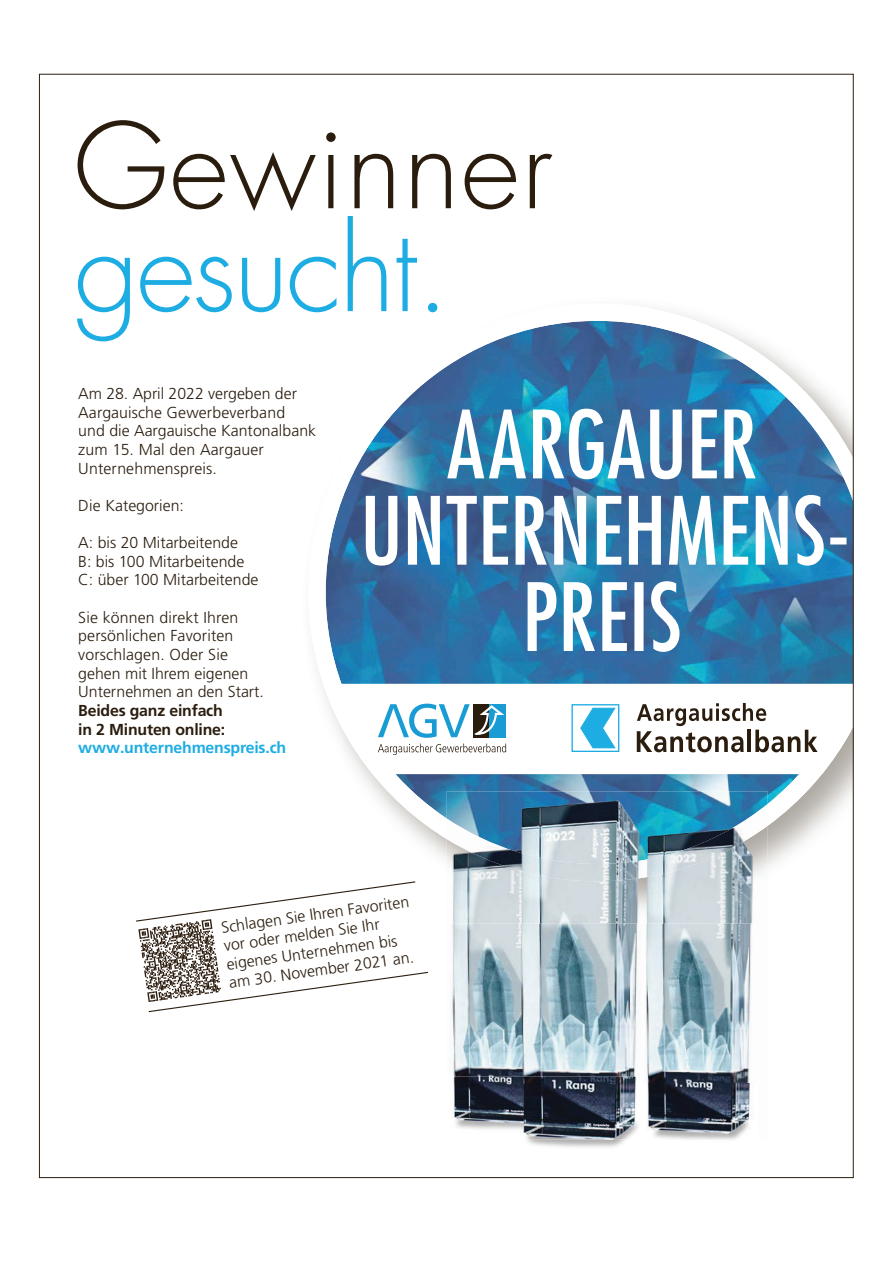
<style>
.page{position:relative;width:893px;height:1263px;background:#fff}
.page>*{position:absolute;margin:0;border:0;box-sizing:border-box;transform-origin:0 0}
.t1{font:300 115.35px "Futura LT Pro";letter-spacing:.01em;color:#2b1d0e}
.t2{font:300 115.35px "Futura LT Pro";letter-spacing:-.02em;color:#1dade3}
.t3{font:300 15.9px/18.6px "Frutiger LT Pro";color:#2b1d0e}
.t4{font:700 15.9px/18.6px "Frutiger LT Pro";letter-spacing:-.015em;color:#2b1d0e}
.t5{font:700 15.9px "Frutiger LT Pro";letter-spacing:-.015em;color:#1dade3}
</style>
<div class="page">
<img style="left:298px;top:293px;width:138px;height:18px">
<svg style="left:308px;top:304px;width:543px;height:563px"></svg>
<svg style="left:323px;top:684px;width:528px;height:90px"></svg>
<svg style="left:378px;top:744px;width:128px;height:11px"></svg>
<div style="left:490px;top:704px;width:16px;height:33px;background:#189cd3"></div>
<svg style="left:378px;top:704px;width:126px;height:34px"></svg>
<svg style="left:637px;top:703px;width:180px;height:49px"></svg>
<div style="left:572px;top:705px;width:47px;height:46px;background:#fff"></div>
<div style="left:571px;top:704px;width:48px;height:48px;border:1px solid #1dade3"></div>
<svg style="left:580px;top:707px;width:36px;height:42px"></svg>
<svg style="left:528px;top:581px;width:151px;height:71px"></svg>
<svg style="left:366px;top:495px;width:480px;height:71px"></svg>
<svg style="left:447px;top:409px;width:308px;height:70px"></svg>
<img style="left:452px;top:881px;width:301px;height:259px">
<img style="left:447px;top:791px;width:321px;height:13px">
<img style="left:447px;top:804px;width:321px;height:77px">
<img style="left:450px;top:1077px;width:193px;height:63px">
<img style="left:642px;top:1084px;width:1px;height:56px">
<svg style="left:136px;top:881px;width:292px;height:132px"></svg>
<h1 class="t1" style="left:73px;top:101px;width:481px">Gewinner</h1>
<h1 class="t2" style="left:73px;top:204px;width:379px">gesucht.</h1>
<p class="t3" style="left:78px;top:385px;width:239px">Am 28. April 2022 vergeben der<br>Aargauische Gewerbeverband<br>und die Aargauische Kantonalbank zum 15. Mal den Aargauer<br>Unternehmenspreis.</p>
<p class="t3" style="left:78px;top:497px;width:107px">Die Kategorien:</p>
<p class="t3" style="left:78px;top:535px;width:182px">A: bis 20 Mitarbeitende<br>B: bis 100 Mitarbeitende<br>C: über 100 Mitarbeitende</p>
<p class="t3" style="left:78px;top:609px;width:187px">Sie können direkt Ihren persönlichen Favoriten vorschlagen. Oder Sie gehen mit Ihrem eigenen<br>Unternehmen an den Start.</p>
<p class="t4" style="left:78px;top:702px;width:148px">Beides ganz einfach in 2 Minuten online:</p>
<p class="t5" style="left:78px;top:742px;width:209px">www.unternehmenspreis.ch</p>
<p class="t3" style="left:220px;top:919px;width:191px;rotate:-8deg">Schlagen Sie Ihren Favoriten vor oder melden Sie Ihr eigenes Unternehmen bis am 30. November 2021 an.</p>
</div>
